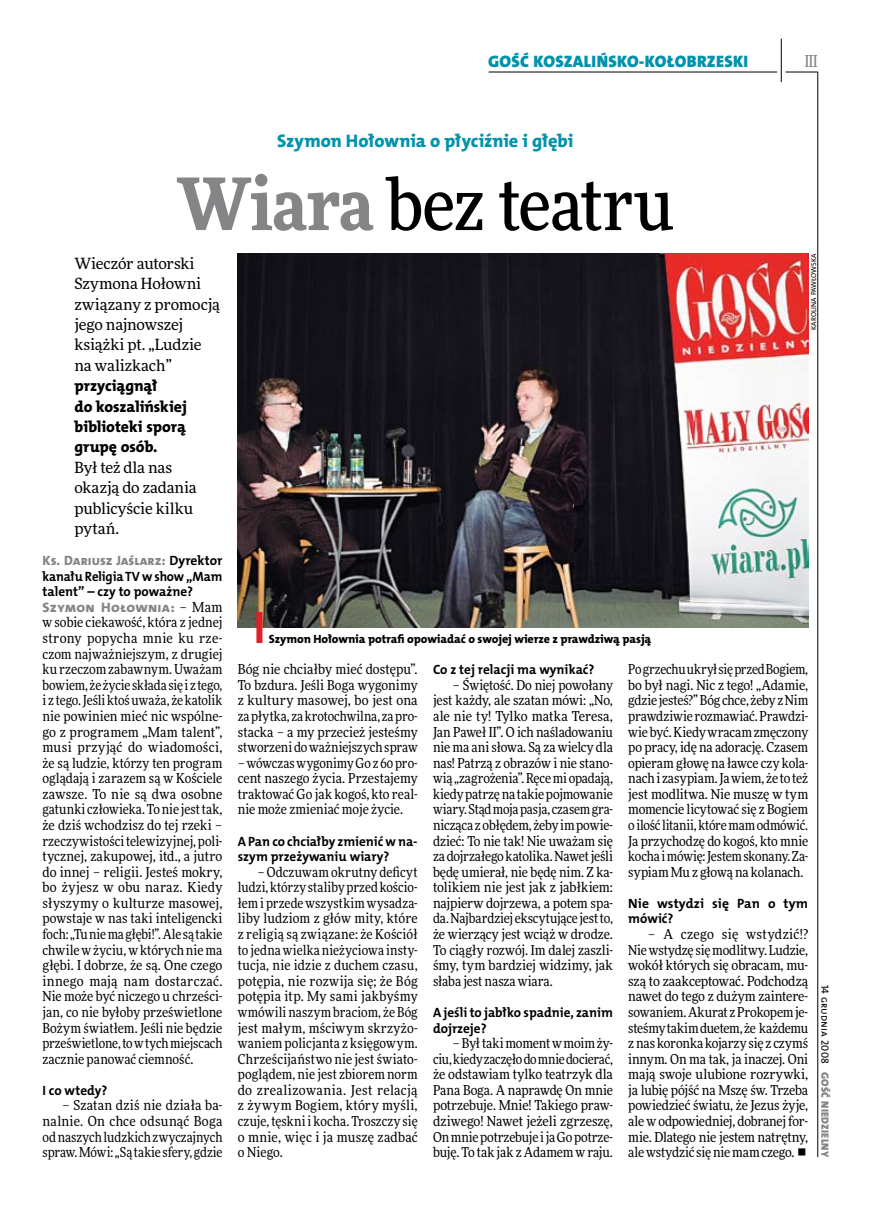
<style>
.page{position:relative;width:872px;height:1221px;background:#fff}
.page>*{position:absolute;margin:0;border:0;box-sizing:border-box;transform-origin:0 0}
.t1{font:500 72px "Freeday Narrow";letter-spacing:-.01em;color:#000}
.t2{font:18.3px "The Mix HP8 Ex Bld";color:#0093aa}
.t3{font:16.65px "The Mix HP9 Blk";letter-spacing:.02em;color:#0093aa}
.t4{font:500 16.5px "Freeday Narrow";color:#858486;scale:.9 1}
.t5{font:15.75px/20.4px "The Mix HP8 Ex Bld";color:#000}
.t6{font:15.45px/20.4px "Freeday News";letter-spacing:-.01em;color:#000}
.t7{font:13.8px/15.6px "Freeday Narrow News";color:#000;text-align:justify}
.t8{font:13.8px "The Mix HP8 Ex Bld";letter-spacing:.02em;color:#858486}
.t9{font:13.5px/15.6px "The Mix HP7 Bld";color:#000}
.t10{font:13.5px/15.6px "The Mix HP7 Bld";color:#000;scale:.96 1}
.t11{font:13.5px "The Mix HP8 Ex Bld";color:#858486}
.t12{font:12px "The Mix HP8 Ex Bld";letter-spacing:-.005em;color:#000}
.t13{font:10.5px "The Mix HP9 Blk";letter-spacing:.025em;color:#858486}
.t14{font:10.5px "The Mix HP5 Plain";letter-spacing:.01em;color:#000}
.t15{font:7.2px "The Mix HP5 Plain";letter-spacing:.01em;color:#000}
.s1{font-weight:900;color:#858486}
.s2{font-family:"The Mix HP7 Bld";color:#000}
.s3{font-family:"Freeday Narrow News";color:#000}
</style>
<div class="page">
<hr style="left:817px;top:72px;width:1px;height:1084px;background:#000">
<hr style="left:781px;top:39px;width:1px;height:43px;background:#000">
<hr style="left:785px;top:72px;width:32px;height:1px;background:#000">
<hr style="left:488px;top:72px;width:289px;height:1px;background:#000">
<img style="left:238px;top:253px;width:570px;height:374px">
<div style="left:256px;top:612px;width:6px;height:31px;background:#df1f2a"></div>
<p class="t3" style="left:488px;top:50px;width:262px">GOŚĆ KOSZALIŃSKO-KOŁOBRZESKI</p>
<p class="t4" style="left:804px;top:50px;width:16px">III</p>
<h2 class="t2" style="left:277px;top:129px;width:297px">Szymon Hołownia o płyciźnie i głębi</h2>
<h1 class="t1" style="left:176px;top:159px;width:499px"><span class="s1">Wiara</span> bez teatru</h1>
<p class="t6" style="left:74px;top:253px;width:147px">Wieczór autorski<br>Szymona Hołowni związany z promocją jego najnowszej książki pt. „Ludzie na walizkach”</p>
<p class="t5" style="left:74px;top:376px;width:114px">przyciągnął<br>do koszalińskiej biblioteki sporą grupę osób.</p>
<p class="t6" style="left:74px;top:457px;width:124px">Był też dla nas okazją do zadania publicyście kilku pytań.</p>
<p class="t11" style="left:43px;top:552px;width:181px">Ks. Dariusz Jaślarz: <span class="s2">Dyrektor</span></p>
<p class="t10" style="left:43px;top:568px;width:189px">kanału Religia TV w show „Mam talent” – czy to poważne?</p>
<p class="t8" style="left:43px;top:598px;width:181px">Szymon Hołownia: <span class="s3">– Mam</span></p>
<p class="t7" style="left:43px;top:614px;width:181px">w sobie ciekawość, która z jednej strony popycha mnie ku rze&shy;czom najważniejszym, z drugiej ku rzeczom zabawnym. Uważam bowiem, że życie składa się i z tego, i z tego. Jeśli ktoś uważa, że katolik nie powinien mieć nic wspólne&shy;go z programem „Mam talent”, musi przyjąć do wiadomości, że są ludzie, którzy ten program oglądają i zarazem są w Kościele zawsze. To nie są dwa osobne gatunki człowieka. To nie jesttak, że dziś wchodzisz do tej rzeki – rzeczywistości telewizyjnej, poli&shy;tycznej, zakupowej, itd., a jutro do innej – religii. Jesteś mokry, bo żyjesz w obu naraz. Kiedy słyszymy o kulturze masowej, powstaje w nas taki inteligencki foch: „Tuniema głębi!”. Alesątakie chwile w życiu, w których niema głębi. I dobrze, że są. One czego innego mają nam dostarczać.<br>Nie może być niczego u chrześci&shy;jan, co nie byłoby prześwietlone Bożym światłem. Jeśli nie będzie prześwietlone, towtych miejscach zacznie panować ciemność.</p>
<p class="t9" style="left:43px;top:1082px;width:66px">I co wtedy?</p>
<p class="t7" style="left:43px;top:1097px;width:181px;text-indent:20px">– Szatan dziś nie działa ba&shy;nalnie. On chce odsunąć Boga odnaszych ludzkich zwyczajnych spraw. Mówi: „Są takie sfery, gdzie</p>
<p class="t15" style="left:809px;top:330px;width:78px;rotate:-90deg">Karolina Pawłowska</p>
<p class="t12" style="left:269px;top:631px;width:384px">Szymon Hołownia potrafi opowiadać o swojej wierze z prawdziwą pasją</p>
<p class="t7" style="left:238px;top:661px;width:181px">Bóg nie chciałby mieć dostępu”.<br>To bzdura. Jeśli Boga wygonimy z kultury masowej, bo jest ona zapłytka, zakrotochwilna, zapro&shy;stacka – a my przecież jesteśmy stworzeni doważniejszych spraw</p>
<p class="t7" style="left:238px;top:754px;width:181px">– wówczas wygonimy Go z 60 pro&shy;cent naszego życia. Przestajemy traktować Go jak kogoś, kto real&shy;nie może zmieniać moje życie.</p>
<p class="t9" style="left:238px;top:833px;width:181px">A Pan co chciałby zmienić w na&shy;szym przeżywaniu wiary?</p>
<p class="t7" style="left:238px;top:863px;width:181px;text-indent:20px">– Odczuwam okrutny deficyt ludzi, którzy staliby przed kościo&shy;łem i przede wszystkim wysadza&shy;liby ludziom z głów mity, które z religią są związane: że Kościół to jedna wielka nieżyciowa insty&shy;tucja, nie idzie z duchem czasu, potępia, nie rozwija się; że Bóg potępia itp. My sami jakbyśmy wmówili naszym braciom, że Bóg jest małym, mściwym skrzyżo&shy;waniem policjanta z księgowym.<br>Chrześcijaństwo nie jestświato&shy;poglądem, nie jest zbiorem norm do zrealizowania. Jest relacją z żywym Bogiem, który myśli, czuje, tęskni i kocha. Troszczy się o mnie, więc i ja muszę zadbać o Niego.</p>
<p class="t7" style="left:628px;top:661px;width:181px">Pogrzechu ukryłsię przed Bogiem, bo był nagi. Nic z tego! „Adamie, gdzie jesteś?” Bóg chce, żeby zNim prawdziwie rozmawiać. Prawdzi&shy;wie być. Kiedy wracam zmęczony po pracy, idę na adorację. Czasem opieram głowę na ławce czy kola&shy;nach i zasypiam. Jawiem, że to też jest modlitwa. Nie muszę w tym momencie licytować się z Bogiem oilość litanii, które mam odmówić.<br>Ja przychodzę do kogoś, kto mnie kocha imówię: Jestem skonany. Za&shy;sypiam Mu z głową na kolanach.</p>
<p class="t9" style="left:628px;top:895px;width:181px">Nie wstydzi się Pan o tym mówić?</p>
<p class="t7" style="left:628px;top:926px;width:181px;text-indent:20px">– A czego się wstydzić!?<br>Niewstydzę się modlitwy. Ludzie, wokół których się obracam, mu&shy;szą to zaakceptować. Podchodzą nawet do tego z dużym zaintere&shy;sowaniem. Akurat zProkopem je&shy;steśmy takim duetem, że każdemu z nas koronka kojarzy się z czymś innym. On ma tak, ja inaczej. Oni mają swoje ulubione rozrywki, ja lubię pójść na Mszę św. Trzeba powiedzieć światu, że Jezus żyje, ale w odpowiedniej, dobranej for&shy;mie. Dlatego nie jestem natrętny, alewstydzić się niemam czego.</p>
<p class="t9" style="left:433px;top:662px;width:163px">Co z tej relacji ma wynikać?</p>
<p class="t7" style="left:433px;top:677px;width:181px;text-indent:20px">– Świętość. Do niej powołany jest każdy, ale szatan mówi: „No, ale nie ty! Tylko matka Teresa, Jan Paweł II”. O ich naśladowaniu nie ma ani słowa. Są za wielcy dla nas! Patrzą z obrazów i nie stano&shy;wią „zagrożenia”. Ręce miopadają, kiedy patrzę na takie pojmowanie wiary. Stąd moja pasja, czasem gra&shy;nicząca zobłędem, żeby im powie&shy;dzieć: To nie tak! Nie uważam się zadojrzałego katolika. Nawet jeśli będę umierał, nie będę nim. Z ka&shy;tolikiem nie jest jak z jabłkiem: najpierw dojrzewa, a potem spa&shy;da. Najbardziej ekscytujące jestto, że wierzący jest wciąż w drodze.<br>To ciągły rozwój. Im dalej zaszli&shy;śmy, tym bardziej widzimy, jak słaba jest nasza wiara.</p>
<p class="t9" style="left:433px;top:1004px;width:181px">A jeśli to jabłko spadnie, zanim dojrzeje?</p>
<p class="t7" style="left:433px;top:1035px;width:181px;text-indent:20px">– Był taki moment wmoim ży&shy;ciu, kiedy zaczęło domnie docierać, że odstawiam tylko teatrzyk dla Pana Boga. A naprawdę On mnie potrzebuje. Mnie! Takiego praw&shy;dziwego! Nawet jeżeli zgrzeszę, Onmnie potrzebuje ijaGopotrze&shy;buję. To tak jak z Adamem w raju.</p>
<p class="t14" style="left:832px;top:984px;width:81px;rotate:90deg">14 grudnia 2008</p>
<p class="t13" style="left:832px;top:1071px;width:87px;rotate:90deg">GOŚĆ NIEDZIELNY</p>
</div>
